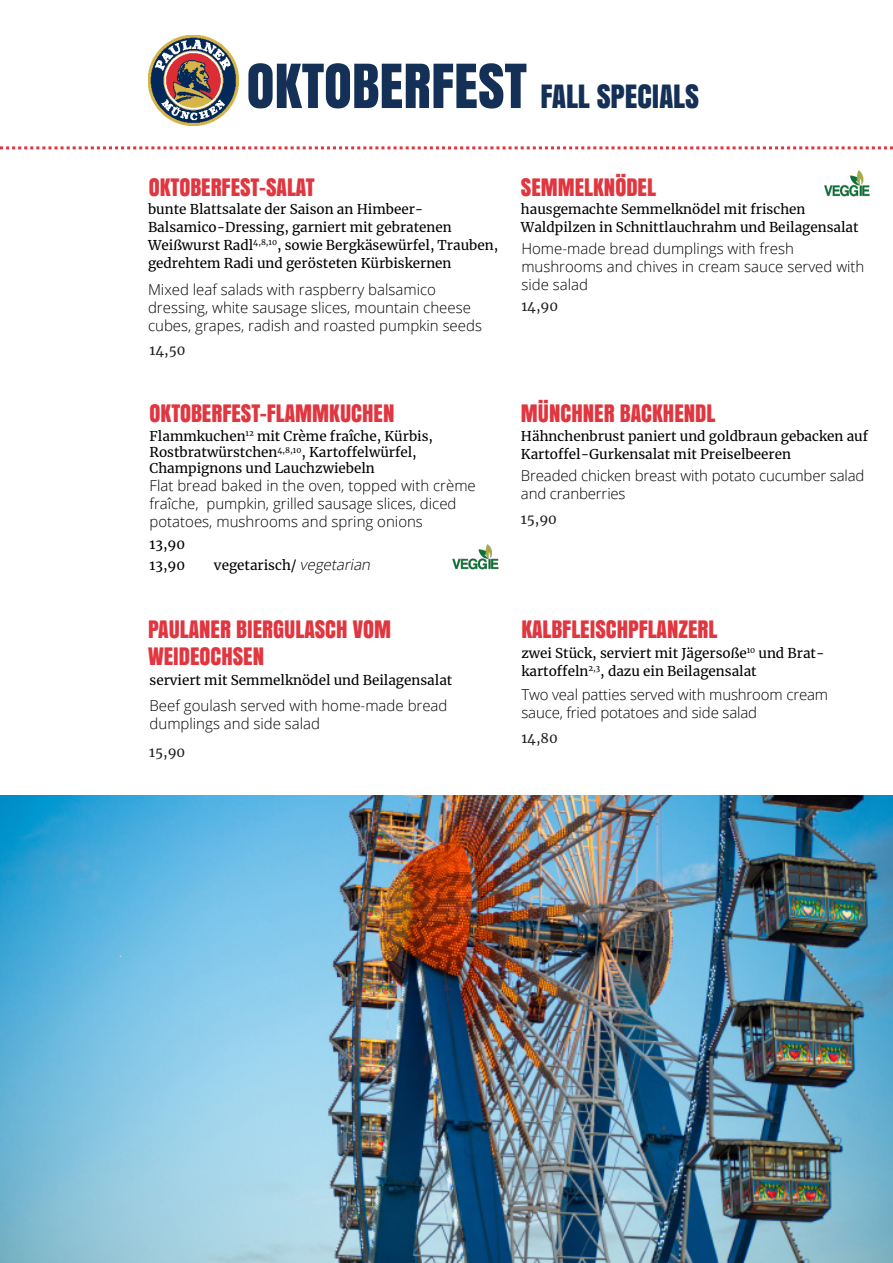
<style>
.page{position:relative;width:893px;height:1263px;background:#fff}
.page>*{position:absolute;margin:0;border:0;box-sizing:border-box;transform-origin:0 0}
.t1{font:30px "Anton";color:#153057}
.t2{font:22.5px "Anton";color:#e0363f}
.t3{font:300 15px/18px "Open Sans";color:#000001}
.t4{font:13.5px/18px "Merriweather";color:#000001}
.t5{font:13.5px "Merriweather";color:#231f20}
.s1{font-size:57px}
.s2{font-family:"Open Sans";font-weight:300;font-style:italic;font-size:15px}
</style>
<div class="page">
<img style="left:149px;top:35px;width:90px;height:90px">
<svg style="left:0;top:146px;width:893px;height:3px"></svg>
<img style="left:0;top:795px;width:893px;height:468px">
<img style="left:824px;top:171px;width:46px;height:25px">
<img style="left:452px;top:544px;width:47px;height:26px">
<p class="t1" style="left:247px;top:73px;width:454px"><span class="s1">OKTOBERFEST</span> FALL SPECIALS</p>
<p class="t2" style="left:149px;top:170px;width:167px">OKTOBERFEST-SALAT</p>
<p class="t4" style="left:148px;top:199px;width:352px">bunte Blattsalate der Saison an Himbeer-<br>Balsamico-Dressing, garniert mit gebratenen<br>Weißwurst Radl<sup>4,8,10</sup>, sowie Bergkäsewürfel, Trauben,</p>
<p class="t4" style="left:148px;top:253px;width:305px">gedrehtem Radi und gerösteten Kürbiskernen</p>
<p class="t3" style="left:148px;top:280px;width:335px">Mixed leaf salads with raspberry balsamico dressing, white sausage slices, mountain cheese cubes, grapes, radish and roasted pumpkin seeds</p>
<p class="t5" style="left:150px;top:341px;width:37px">14,50</p>
<p class="t2" style="left:150px;top:396px;width:246px">OKTOBERFEST-FLAMMKUCHEN</p>
<p class="t4" style="left:150px;top:427px;width:285px">Flammkuchen<sup>12</sup> mit Crème fraîche, Kürbis,</p>
<p class="t4" style="left:150px;top:443px;width:269px">Rostbratwürstchen<sup>4,8,10</sup>, Kartoffelwürfel,</p>
<p class="t4" style="left:150px;top:459px;width:227px">Champignons und Lauchzwiebeln</p>
<p class="t3" style="left:150px;top:476px;width:328px">Flat bread baked in the oven, topped with crème fraîche, pumpkin, grilled sausage slices, diced potatoes, mushrooms and spring onions</p>
<p class="t4" style="left:150px;top:534px;width:37px">13,90</p>
<p class="t4" style="left:150px;top:556px;width:37px">13,90</p>
<p class="t4" style="left:214px;top:556px;width:161px">vegetarisch/ <span class="s2">vegetarian</span></p>
<p class="t2" style="left:148px;top:612px;width:244px">PAULANER BIERGULASCH VOM</p>
<p class="t2" style="left:148px;top:639px;width:118px">WEIDEOCHSEN</p>
<p class="t4" style="left:150px;top:671px;width:304px">serviert mit Semmelknödel und Beilagensalat</p>
<p class="t3" style="left:150px;top:696px;width:299px">Beef goulash served with home-made bread dumplings and side salad</p>
<p class="t5" style="left:149px;top:742px;width:38px">15,90</p>
<p class="t2" style="left:521px;top:170px;width:136px">SEMMELKNÖDEL</p>
<p class="t4" style="left:521px;top:199px;width:339px">hausgemachte Semmelknödel mit frischen<br>Waldpilzen in Schnittlauchrahm und Beilagensalat</p>
<p class="t3" style="left:521px;top:240px;width:345px">Home-made bread dumplings with fresh mushrooms and chives in cream sauce served with side salad</p>
<p class="t5" style="left:521px;top:297px;width:38px">14,90</p>
<p class="t2" style="left:521px;top:396px;width:196px">MÜNCHNER BACKHENDL</p>
<p class="t4" style="left:521px;top:427px;width:349px">Hähnchenbrust paniert und goldbraun gebacken auf<br>Kartoffel-Gurkensalat mit Preiselbeeren</p>
<p class="t3" style="left:521px;top:466px;width:345px">Breaded chicken breast with potato cucumber salad and cranberries</p>
<p class="t5" style="left:521px;top:509px;width:38px">15,90</p>
<p class="t2" style="left:521px;top:612px;width:198px">KALBFLEISCHPFLANZERL</p>
<p class="t4" style="left:521px;top:643px;width:305px">zwei Stück, serviert mit Jägersoße<sup>10</sup> und Brat&shy;kartoffeln<sup>2,3</sup>, dazu ein Beilagensalat</p>
<p class="t3" style="left:521px;top:685px;width:308px">Two veal patties served with mushroom cream sauce, fried potatoes and side salad</p>
<p class="t5" style="left:521px;top:729px;width:38px">14,80</p>
</div>
